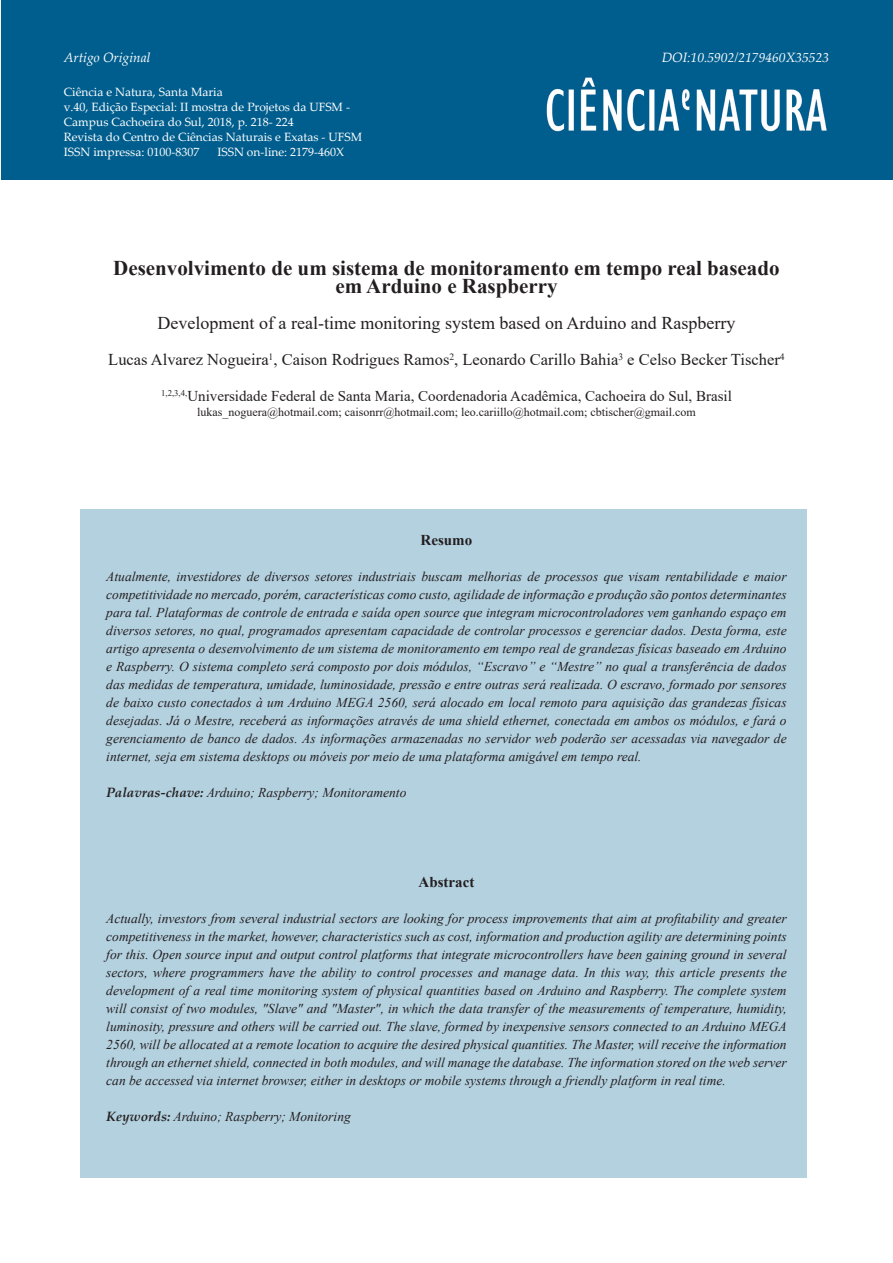
<style>
.page{position:relative;width:893px;height:1263px;background:#fff}
.page>*{position:absolute;margin:0;border:0;box-sizing:border-box;transform-origin:0 0}
.TituloArtigoPORTUGUE{font:700 21px/18px "Times New Roman";color:#231f20;text-align:center}
.TituloArtigoENGLISH{font:18px "Times New Roman";color:#231f20}
.NomesAUTORES{font:16.5px "Times New Roman";color:#231f20}
.TitulacaoFiliacao{font:15px "Times New Roman";color:#231f20}
.TituloRESUMO_ABSTRAC{font:700 15px "Times New Roman";color:#231f20}
.TextoRESUMO_ABSTRACT{font:italic 13.5px/18px "Times New Roman";color:#231f20;text-align:justify}
.Palavras-chaveRESUMO{font:italic 13.5px "Times New Roman";color:#231f20}
.t1{font:italic 13.5px "Palatino Linotype";color:#fff}
.t2{font:12px/15px "Palatino Linotype";color:#fff}
.E-mailAUTOR{font:12px "Times New Roman";color:#231f20}
.s1{font-family:"Palatino Linotype";font-weight:700}
</style>
<div class="page">
<div style="left:1px;top:0;width:891px;height:180px;background:#005e8e"></div>
<img style="left:546px;top:77px;width:281px;height:55px">
<div style="left:80px;top:509px;width:726px;height:669px;background:#b4d1e0"></div>
<p class="t1" style="left:64px;top:48px;width:88px">Artigo Original</p>
<p class="t1" style="left:662px;top:48px;width:169px">DOI:10.5902/2179460X35523</p>
<p class="t2" style="left:64px;top:84px;width:300px">Ciência e Natura, Santa Maria<br>v.40, Edição Especial: II mostra de Projetos da UFSM - Campus Cachoeira do Sul, 2018, p. 218- 224<br>Revista do Centro de Ciências Naturais e Exatas - UFSM ISSN impressa: 0100-8307</p>
<p class="t2" style="left:217px;top:144px;width:128px">ISSN on-line: 2179-460X</p>
<p class="TituloArtigoPORTUGUE" style="left:113px;top:259px;width:668px">Desenvolvimento de um sistema de monitoramento em tempo real baseado em Arduino e Raspberry</p>
<p class="TituloArtigoENGLISH" style="left:158px;top:311px;width:579px">Development of a real-time monitoring system based on Arduino and Raspberry</p>
<p class="NomesAUTORES" style="left:108px;top:348px;width:678px">Lucas Alvarez Nogueira<sup>1</sup>, Caison Rodrigues Ramos<sup>2</sup>, Leonardo Carillo Bahia<sup>3</sup> e Celso Becker Tischer<sup>4</sup></p>
<p class="TitulacaoFiliacao" style="left:161px;top:386px;width:572px"><sup>1,2,3,4,</sup>Universidade Federal de Santa Maria, Coordenadoria Acadêmica, Cachoeira do Sul, Brasil</p>
<p class="E-mailAUTOR" style="left:197px;top:403px;width:500px">lukas_noguera@hotmail.com; caisonrr@hotmail.com; leo.cariillo@hotmail.com; cbtischer@gmail.com</p>
<p class="TituloRESUMO_ABSTRAC" style="left:421px;top:529px;width:53px">Resumo</p>
<p class="TextoRESUMO_ABSTRACT" style="left:106px;top:567px;width:682px">Atualmente, investidores de diversos setores industriais buscam melhorias de processos que visam rentabilidade e maior competitividade no mercado, porém, características como custo, agilidade de informação e produção são pontos determinantes para tal. Plataformas de controle de entrada e saída open source que integram microcontroladores vem ganhando espaço em diversos setores, no qual, programados apresentam capacidade de controlar processos e gerenciar dados. Desta forma, este artigo apresenta o desenvolvimento de um sistema de monitoramento em tempo real de grandezas físicas baseado em Arduino e Raspberry. O sistema completo será composto por dois módulos, “Escravo” e “Mestre” no qual a transferência de dados das medidas de temperatura, umidade, luminosidade, pressão e entre outras será realizada. O escravo, formado por sensores de baixo custo conectados à um Arduino MEGA 2560, será alocado em local remoto para aquisição das grandezas físicas desejadas. Já o Mestre, receberá as informações através de uma shield ethernet, conectada em ambos os módulos, e fará o gerenciamento de banco de dados. As informações armazenadas no servidor web poderão ser acessadas via navegador de internet, seja em sistema desktops ou móveis por meio de uma plataforma amigável em tempo real.</p>
<p class="Palavras-chaveRESUMO" style="left:106px;top:783px;width:302px"><span class="s1">Palavras-chave:</span> Arduino; Raspberry; Monitoramento</p>
<p class="TituloRESUMO_ABSTRAC" style="left:419px;top:871px;width:57px">Abstract</p>
<p class="TextoRESUMO_ABSTRACT" style="left:106px;top:909px;width:682px">Actually, investors from several industrial sectors are looking for process improvements that aim at profitability and greater competitiveness in the market, however, characteristics such as cost, information and production agility are determining points for this. Open source input and output control platforms that integrate microcontrollers have been gaining ground in several sectors, where programmers have the ability to control processes and manage data. In this way, this article presents the development of a real time monitoring system of physical quantities based on Arduino and Raspberry. The complete system will consist of two modules, "Slave" and "Master", in which the data transfer of the measurements of temperature, humidity, luminosity, pressure and others will be carried out. The slave, formed by inexpensive sensors connected to an Arduino MEGA 2560, will be allocated at a remote location to acquire the desired physical quantities. The Master, will receive the information through an ethernet shield, connected in both modules, and will manage the database. The information stored on the web server can be accessed via internet browser, either in desktops or mobile systems through a friendly platform in real time.</p>
<p class="Palavras-chaveRESUMO" style="left:106px;top:1107px;width:246px"><span class="s1">Keywords:</span> Arduino; Raspberry; Monitoring</p>
</div>
